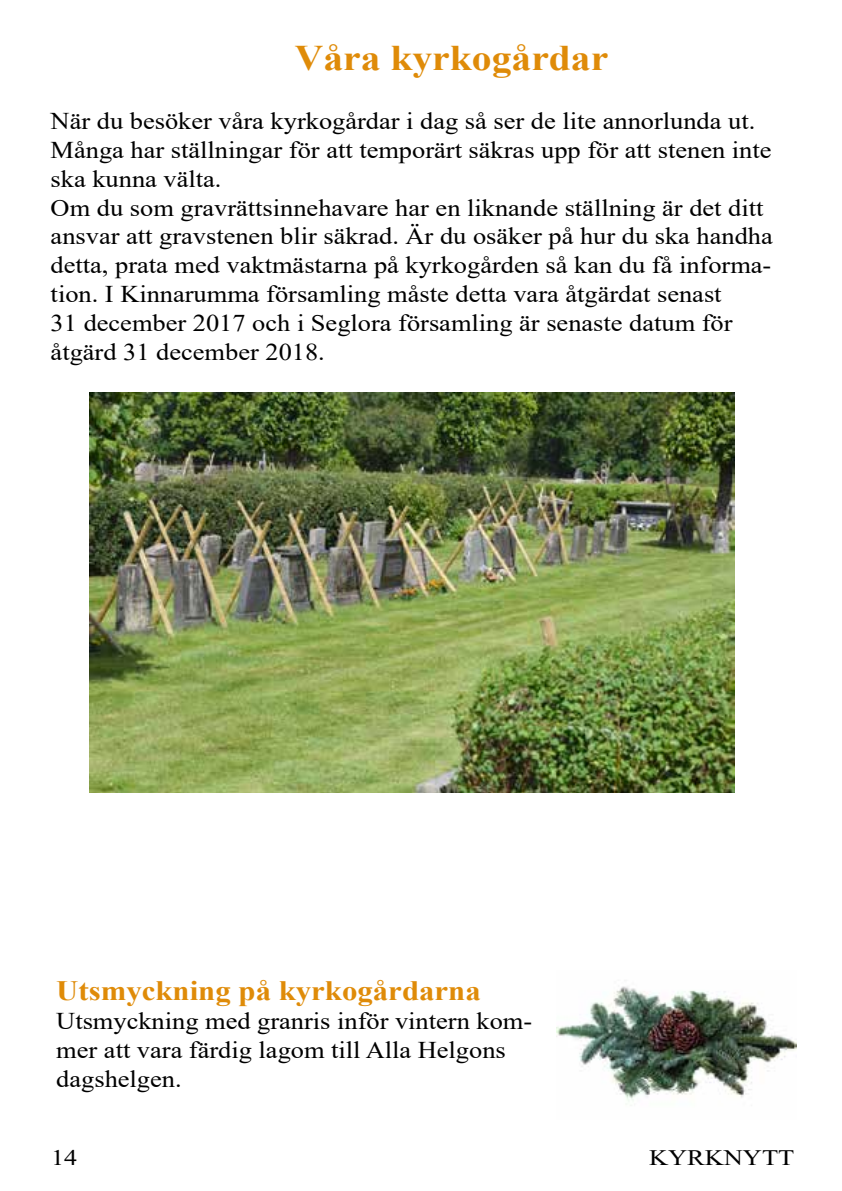
<style>
.page{position:relative;width:842px;height:1191px;background:#fff}
.page>*{position:absolute;margin:0;border:0;box-sizing:border-box;transform-origin:0 0}
.t1{font:700 36px "Times New Roman";color:#df8b08;scale:1.1 1}
.t2{font:700 28px "Times New Roman";color:#df8b08;scale:1.1 1}
.t3{font:24px/28.8px "Times New Roman";color:#000;scale:1.1 1}
.t4{font:22px "Times New Roman";color:#000;scale:1.2 1}
</style>
<div class="page">
<img style="left:89px;top:392px;width:645px;height:400px">
<img style="left:556px;top:986px;width:240px;height:116px">
<h1 class="t1" style="left:295px;top:32px;width:286px">Våra kyrkogårdar</h1>
<p class="t3" style="left:51px;top:106px;width:658px">När du besöker våra kyrkogårdar i dag så ser de lite annorlunda ut.<br>Många har ställningar för att temporärt säkras upp för att stenen inte ska kunna välta.<br>Om du som gravrättsinnehavare har en liknande ställning är det ditt ansvar att gravstenen blir säkrad. Är du osäker på hur du ska handha detta, prata med vaktmästarna på kyrkogården så kan du få informa&shy;tion. I Kinnarumma församling måste detta vara åtgärdat senast<br>31 december 2017 och i Seglora församling är senaste datum för åtgärd 31 december 2018.</p>
<p class="t2" style="left:56px;top:970px;width:387px">Utsmyckning på kyrkogårdarna</p>
<p class="t3" style="left:56px;top:1005px;width:434px">Utsmyckning med granris inför vintern kom&shy;mer att vara färdig lagom till Alla Helgons dagshelgen.</p>
<p class="t4" style="left:51px;top:1142px;width:23px">14</p>
<p class="t4" style="left:649px;top:1142px;width:122px">KYRKNYTT</p>
</div>
